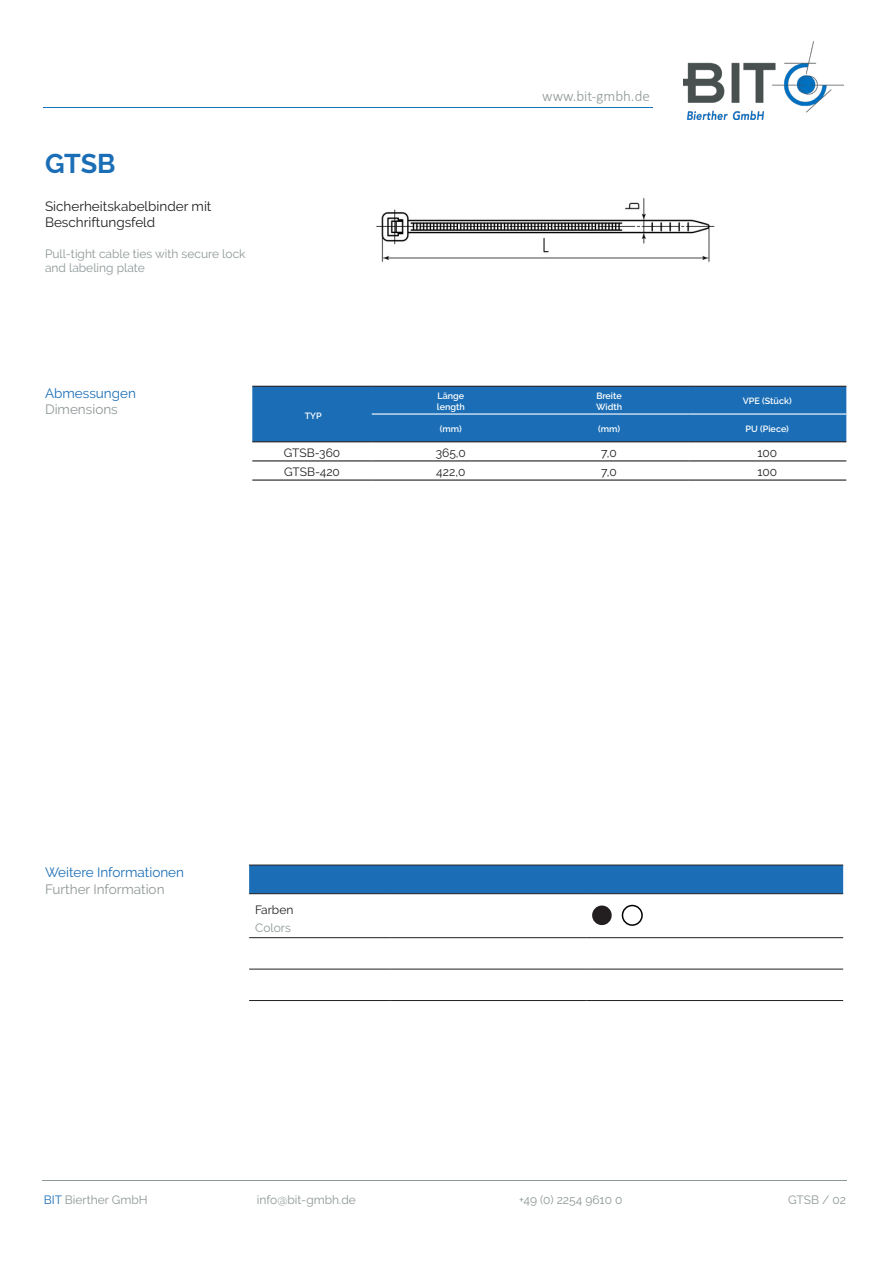
<style>
.page{position:relative;width:893px;height:1263px;background:#fff}
.page>*{position:absolute;margin:0;border:0;box-sizing:border-box;transform-origin:0 0}
.t1{font:700 27px "Raleway";color:#1b6eb6}
.t2{font:300 15px "Calibri";color:#8e9797}
.t3{font:13.5px/16.2px "Raleway";color:#231f20}
.t4{font:13.5px "Raleway";color:#1b6eb6}
.t5{font:13.5px "Raleway";color:#8e9797}
.t6{font:12px/14.4px "Raleway";color:#8e9797}
.t7{font:12px "Raleway";color:#231f20}
.t8{font:600 9px "Raleway";color:#fff}
.s1{color:#1b6eb6}
</style>
<div class="page">
<div style="left:249px;top:866px;width:594px;height:27px;background:#1b6eb6"></div>
<hr style="left:249px;top:865px;width:141px;height:1px;background:#231f20">
<hr style="left:390px;top:865px;width:197px;height:1px;background:#231f20">
<hr style="left:587px;top:865px;width:256px;height:1px;background:#231f20">
<hr style="left:249px;top:893px;width:141px;height:1px;background:#231f20">
<hr style="left:390px;top:893px;width:197px;height:1px;background:#231f20">
<hr style="left:587px;top:893px;width:256px;height:1px;background:#231f20">
<hr style="left:249px;top:937px;width:141px;height:1px;background:#231f20">
<hr style="left:390px;top:937px;width:197px;height:1px;background:#231f20">
<hr style="left:587px;top:937px;width:256px;height:1px;background:#231f20">
<hr style="left:249px;top:969px;width:141px;height:1px;background:#231f20">
<hr style="left:390px;top:969px;width:197px;height:1px;background:#231f20">
<hr style="left:587px;top:969px;width:256px;height:1px;background:#231f20">
<hr style="left:249px;top:1000px;width:141px;height:1px;background:#231f20">
<hr style="left:390px;top:1000px;width:197px;height:1px;background:#231f20">
<hr style="left:587px;top:1000px;width:256px;height:1px;background:#231f20">
<div style="left:592px;top:905px;width:20px;height:20px;background:#231f20;border-radius:50%"></div>
<div style="left:252px;top:387px;width:594px;height:54px;background:#1b6eb6"></div>
<hr style="left:252px;top:460px;width:120px;height:1px;background:#231f20">
<hr style="left:372px;top:460px;width:158px;height:1px;background:#231f20">
<hr style="left:530px;top:460px;width:158px;height:1px;background:#231f20">
<hr style="left:688px;top:460px;width:158px;height:1px;background:#231f20">
<hr style="left:252px;top:479px;width:120px;height:2px;background:#231f20">
<hr style="left:372px;top:479px;width:158px;height:2px;background:#231f20">
<hr style="left:530px;top:479px;width:158px;height:2px;background:#231f20">
<hr style="left:688px;top:479px;width:158px;height:2px;background:#231f20">
<hr style="left:252px;top:386px;width:120px;height:1px;background:#231f20">
<hr style="left:372px;top:386px;width:158px;height:1px;background:#231f20">
<hr style="left:530px;top:386px;width:158px;height:1px;background:#231f20">
<hr style="left:688px;top:386px;width:158px;height:1px;background:#231f20">
<hr style="left:252px;top:441px;width:120px;height:1px;background:#231f20">
<hr style="left:372px;top:441px;width:158px;height:1px;background:#231f20">
<hr style="left:530px;top:441px;width:158px;height:1px;background:#231f20">
<hr style="left:688px;top:441px;width:158px;height:1px;background:#231f20">
<hr style="left:372px;top:413px;width:158px;height:2px;background:#fff">
<hr style="left:530px;top:413px;width:158px;height:2px;background:#fff">
<hr style="left:688px;top:413px;width:158px;height:2px;background:#fff">
<img style="left:376px;top:198px;width:339px;height:64px">
<div style="left:622px;top:905px;width:21px;height:21px;border:2px solid #000;border-radius:50%"></div>
<img style="left:684px;top:41px;width:160px;height:79px">
<hr style="left:44px;top:107px;width:609px;height:1px;background:#1474ba">
<hr style="left:43px;top:1181px;width:804px;height:1px;background:#8e9797">
<p class="t1" style="left:45px;top:148px;width:72px">GTSB</p>
<p class="t3" style="left:45px;top:198px;width:168px">Sicherheitskabelbinder mit<br>Beschriftungsfeld</p>
<p class="t6" style="left:45px;top:246px;width:202px">Pull-tight cable ties with secure lock and labeling plate</p>
<p class="t2" style="left:542px;top:87px;width:109px">www.bit-gmbh.de</p>
<p class="t4" style="left:45px;top:386px;width:92px">Abmessungen</p>
<p class="t5" style="left:45px;top:402px;width:74px">Dimensions</p>
<p class="t8" style="left:305px;top:411px;width:19px">TYP</p>
<p class="t8" style="left:437px;top:391px;width:28px">Länge</p>
<p class="t8" style="left:437px;top:401px;width:29px">length</p>
<p class="t8" style="left:596px;top:391px;width:27px">Breite</p>
<p class="t8" style="left:596px;top:401px;width:28px">Width</p>
<p class="t8" style="left:743px;top:396px;width:50px">VPE (Stück)</p>
<p class="t8" style="left:440px;top:424px;width:24px">(mm)</p>
<p class="t8" style="left:598px;top:424px;width:24px">(mm)</p>
<p class="t8" style="left:746px;top:424px;width:45px">PU (Piece)</p>
<p class="t7" style="left:284px;top:446px;width:58px">GTSB-360</p>
<p class="t7" style="left:436px;top:446px;width:32px">365,0</p>
<p class="t7" style="left:601px;top:446px;width:17px">7,0</p>
<p class="t7" style="left:757px;top:446px;width:21px">100</p>
<p class="t7" style="left:284px;top:465px;width:57px">GTSB-420</p>
<p class="t7" style="left:436px;top:465px;width:31px">422,0</p>
<p class="t7" style="left:601px;top:465px;width:17px">7,0</p>
<p class="t7" style="left:757px;top:465px;width:21px">100</p>
<p class="t4" style="left:45px;top:865px;width:141px">Weitere Informationen</p>
<p class="t5" style="left:45px;top:881px;width:121px">Further Information</p>
<p class="t7" style="left:255px;top:902px;width:40px">Farben</p>
<p class="t6" style="left:255px;top:920px;width:37px">Colors</p>
<p class="t6" style="left:44px;top:1192px;width:105px"><span class="s1">BIT</span> Bierther GmbH</p>
<p class="t6" style="left:257px;top:1192px;width:101px">info@bit-gmbh.de</p>
<p class="t6" style="left:519px;top:1192px;width:105px">+49 (0) 2254 9610 0</p>
<p class="t6" style="left:788px;top:1192px;width:59px">GTSB / 02</p>
</div>
